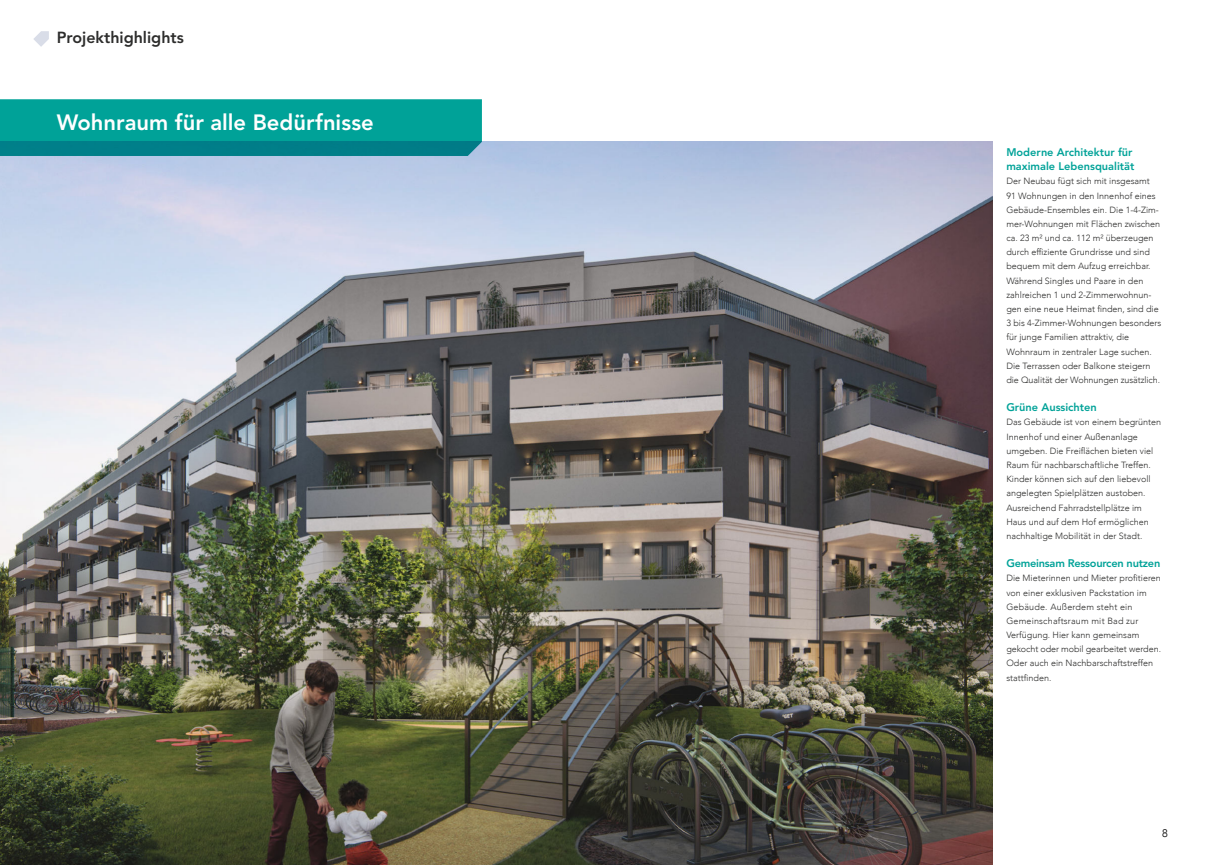
<style>
.page{position:relative;width:1219px;height:865px;background:#fff}
.page>*{position:absolute;margin:0;border:0;box-sizing:border-box;transform-origin:0 0}
.t1{font:800 22px "Avenir LT Std";color:#fff}
.t2{font:800 16px "Avenir LT Std";color:#2d2d2c}
.t3{font:800 11px/14.2px "Avenir LT Std";color:#00a298}
.t4{font:800 11px "Avenir LT Std";letter-spacing:-.02em;color:#00a298}
.t5{font:300 11px "Avenir";color:#000}
.t6{font:300 9px/14.2px "Avenir";color:#2d2d2c}
</style>
<div class="page">
<svg style="left:34px;top:31px;width:15px;height:16px"></svg>
<img style="left:0;top:142px;width:992px;height:723px">
<svg style="left:0;top:99px;width:482px;height:57px;background:#019994"></svg>
<h2 class="t2" style="left:57px;top:30px;width:129px">Projekthighlights</h2>
<h1 class="t1" style="left:57px;top:109px;width:319px">Wohnraum für alle Bedürfnisse</h1>
<p class="t3" style="left:1006px;top:146px;width:129px">Moderne Architektur für maximale Lebensqualität</p>
<p class="t6" style="left:1006px;top:174px;width:157px">Der Neubau fügt sich mit insgesamt 91 Wohnungen in den Innenhof eines Gebäude-Ensembles ein. Die 1-4-Zim&shy;mer-Wohnungen mit Flächen zwischen ca. 23 m² und ca. 112 m² überzeugen durch effiziente Grundrisse und sind bequem mit dem Aufzug erreichbar.<br>Während Singles und Paare in den zahlreichen 1 und 2-Zimmerwohnun&shy;gen eine neue Heimat finden, sind die 3 bis 4-Zimmer-Wohnungen besonders für junge Familien attraktiv, die Wohnraum in zentraler Lage suchen.<br>Die Terrassen oder Balkone steigern die Qualität der Wohnungen zusätzlich.</p>
<p class="t3" style="left:1006px;top:401px;width:92px">Grüne Aussichten</p>
<p class="t6" style="left:1006px;top:415px;width:156px">Das Gebäude ist von einem begrünten Innenhof und einer Außenanlage umgeben. Die Freiflächen bieten viel Raum für nachbarschaftliche Treffen.<br>Kinder können sich auf den liebevoll angelegten Spielplätzen austoben.<br>Ausreichend Fahrradstellplätze im Haus und auf dem Hof ermöglichen nachhaltige Mobilität in der Stadt.</p>
<p class="t4" style="left:1006px;top:558px;width:155px">Gemeinsam Ressourcen nutzen</p>
<p class="t6" style="left:1006px;top:571px;width:156px">Die Mieterinnen und Mieter profitieren von einer exklusiven Packstation im<br>Gebäude. Außerdem steht ein<br>Gemeinschaftsraum mit Bad zur<br>Verfügung. Hier kann gemeinsam gekocht oder mobil gearbeitet werden.<br>Oder auch ein Nachbarschaftstreffen stattfinden.</p>
<p class="t5" style="left:1162px;top:826px;width:7px">8</p>
</div>
